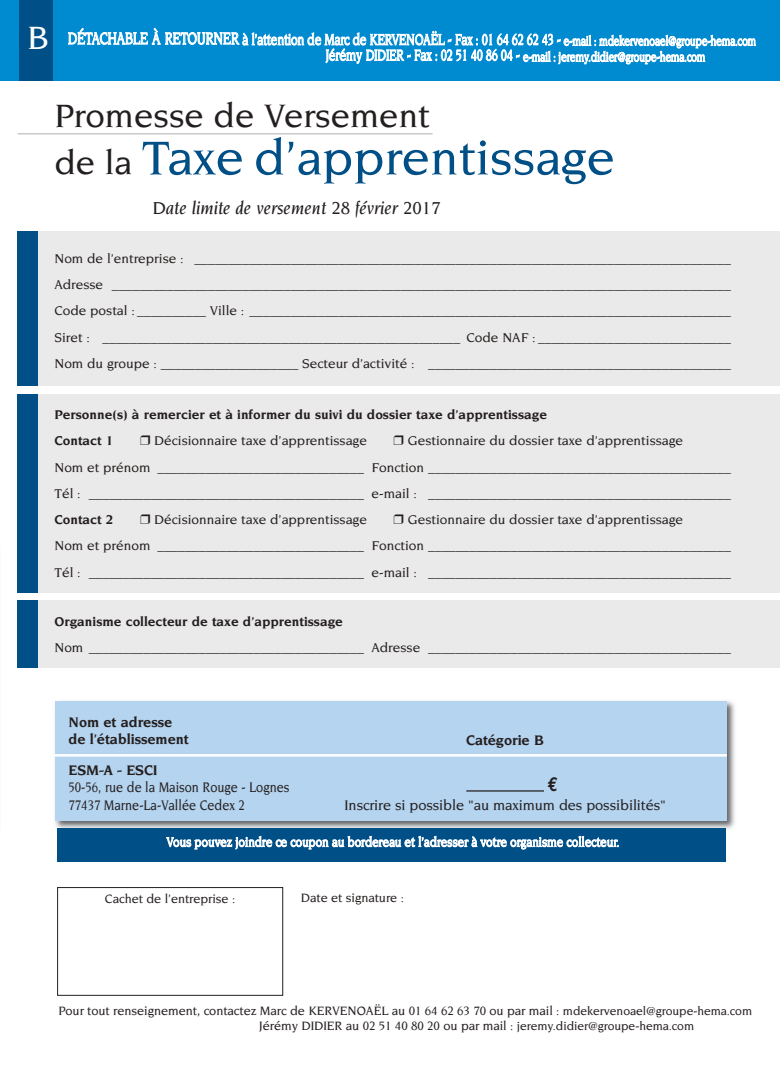
<style>
.page{position:relative;width:780px;height:1088px;background:#fff}
.page>*{position:absolute;margin:0;border:0;box-sizing:border-box;transform-origin:0 0}
.t1{font:500 51.25px "Novarese";color:#004f87}
.t2{font:500 35px "Novarese";color:#241f1f}
.t3{font:700 20px "Euro Mono";color:#241f1f;scale:.85 1}
.t4{font:italic 500 18.75px "Novarese";color:#241f1f}
.t5{font:500 16.25px "Novarese";letter-spacing:-.02em;color:#fff;scale:.75 1}
.t6{font:500 15px/18px "Novarese";color:#241f1f;scale:.85 1}
.t7{font:700 15px/17.5px "Novarese";letter-spacing:-.005em;color:#241f1f}
.t8{font:500 15px "Novarese";color:#241f1f}
.t9{font:500 13.75px/26.2px "Novarese";color:#241f1f}
.t10{font:700 13.75px/26.2px "Novarese";color:#241f1f}
.t11{font:500 13.75px "Novarese";letter-spacing:-.005em;color:#fff;scale:.85 1}
.t12{font:500 13.75px "Novarese";letter-spacing:-.005em;color:#fff;scale:.75 1}
.t13{font:500 13.12px/15px "Novarese";letter-spacing:-.005em;color:#241f1f}
.s1{font-size:35px}
.s2{font-size:17.75px}
.s3{font-size:13.75px}
.s4{font-size:16.25px}
.s5{font-size:35px;color:#241f1f}
.s6{font-size:12.5px}
</style>
<div class="page">
<div style="left:18px;top:231px;width:762px;height:155px;background:#ebeaea"></div>
<div style="left:18px;top:0;width:762px;height:80px;background:#008ad0"></div>
<hr style="left:18px;top:133px;width:414px;height:1px;background:#c0bfc1">
<div style="left:18px;top:231px;width:20px;height:155px;background:#004f87"></div>
<div style="left:18px;top:394px;width:762px;height:198px;background:#ebeaea"></div>
<div style="left:57px;top:887px;width:226px;height:108px;border:1px solid #241f1f"></div>
<div style="left:18px;top:394px;width:20px;height:198px;background:#004f87"></div>
<div style="left:18px;top:600px;width:762px;height:68px;background:#ebeaea"></div>
<img style="left:55px;top:701px;width:680px;height:132px">
<div style="left:55px;top:701px;width:671px;height:119px;background:#b5d4f0"></div>
<div style="left:18px;top:600px;width:20px;height:68px;background:#004f87"></div>
<div style="left:58px;top:828px;width:667px;height:34px;background:#004f87"></div>
<div style="left:18px;top:0;width:35px;height:80px;background:#004f87"></div>
<div style="left:0;top:0;width:19px;height:80px;background:#008ad0"></div>
<hr style="left:51px;top:754px;width:675px;height:2px;background:#fff">
<hr style="left:466px;top:790px;width:78px;height:1px;background:#241f1f">
<p class="t5" style="left:27px;top:33px;width:973px"><span class="s1">B</span> <span class="s2">DÉTACHABLE À RETOURNER</span> à l’attention de Marc de KERVENOAËL - Fax : 01 64 62 62 43 - <span class="s3">e-mail : mdekervenoael@groupe-hema.com</span></p>
<p class="t12" style="left:325px;top:51px;width:507px"><span class="s4">Jérémy DIDIER - Fax : 02 51 40 86 04 -</span> e-mail : jeremy.didier@groupe-hema.com</p>
<h2 class="t2" style="left:54px;top:101px;width:377px">Promesse de Versement</h2>
<h1 class="t1" style="left:54px;top:137px;width:562px"><span class="s5">de la</span> Taxe d’apprentissage</h1>
<h3 class="t4" style="left:152px;top:201px;width:290px">Date limite de versement 28 février 2017</h3>
<p class="t9" style="left:54px;top:246px;width:678px;text-align:justify">Nom de l’entreprise : ______________________________________________________________________________ Adresse __________________________________________________________________________________________ Code postal : __________ Ville : ______________________________________________________________________ Siret : ____________________________________________________ Code NAF : ____________________________ Nom du groupe : ____________________ Secteur d’activité : ____________________________________________</p>
<p class="t10" style="left:54px;top:402px;width:494px">Personne(s) à remercier et à informer du suivi du dossier taxe d’apprentissage<br>Contact 1</p>
<p class="t9" style="left:54px;top:428px;width:678px;text-indent:339px">❒ Gestionnaire du dossier taxe d’apprentissage<br>Nom et prénom ______________________________ Fonction ____________________________________________<br>Tél : ________________________________________ e-mail : ____________________________________________</p>
<p class="t10" style="left:54px;top:507px;width:61px">Contact 2</p>
<p class="t9" style="left:140px;top:507px;width:229px">❒ Décisionnaire taxe d’apprentissage</p>
<p class="t9" style="left:140px;top:428px;width:229px">❒ Décisionnaire taxe d’apprentissage</p>
<p class="t9" style="left:54px;top:507px;width:678px;text-indent:339px">❒ Gestionnaire du dossier taxe d’apprentissage<br>Nom et prénom ______________________________ Fonction ____________________________________________<br>Tél : ________________________________________ e-mail : ____________________________________________</p>
<p class="t10" style="left:54px;top:608px;width:290px">Organisme collecteur de taxe d’apprentissage</p>
<p class="t9" style="left:54px;top:635px;width:678px">Nom ________________________________________ Adresse ____________________________________________</p>
<p class="t7" style="left:69px;top:714px;width:122px">Nom et adresse de l’établissement</p>
<p class="t7" style="left:69px;top:762px;width:91px">ESM-A - ESCI</p>
<p class="t6" style="left:69px;top:779px;width:261px">50-56, rue de la Maison Rouge - Lognes<br>77437 Marne-La-Vallée Cedex 2</p>
<p class="t7" style="left:466px;top:732px;width:79px">Catégorie B</p>
<h3 class="t3" style="left:548px;top:772px;width:14px">€</h3>
<p class="t8" style="left:344px;top:798px;width:323px">Inscrire si possible "au maximum des possibilités"</p>
<p class="t11" style="left:166px;top:836px;width:534px">Vous pouvez joindre ce coupon au bordereau et l’adresser à votre organisme collecteur.</p>
<p class="t13" style="left:105px;top:891px;width:132px">Cachet de l’entreprise :</p>
<p class="t13" style="left:301px;top:891px;width:104px">Date et signature :</p>
<p class="t13" style="left:259px;top:1004px;width:494px;text-indent:-201px">Pour tout renseignement, contactez Marc de KERVENOAËL au 01 64 62 63 70 ou par mail : <span class="s6">mdekervenoael@groupe-hema.com<br></span>Jérémy DIDIER au 02 51 40 80 20 ou par mail : <span class="s6">jeremy.didier@groupe-hema.com</span></p>
</div>
